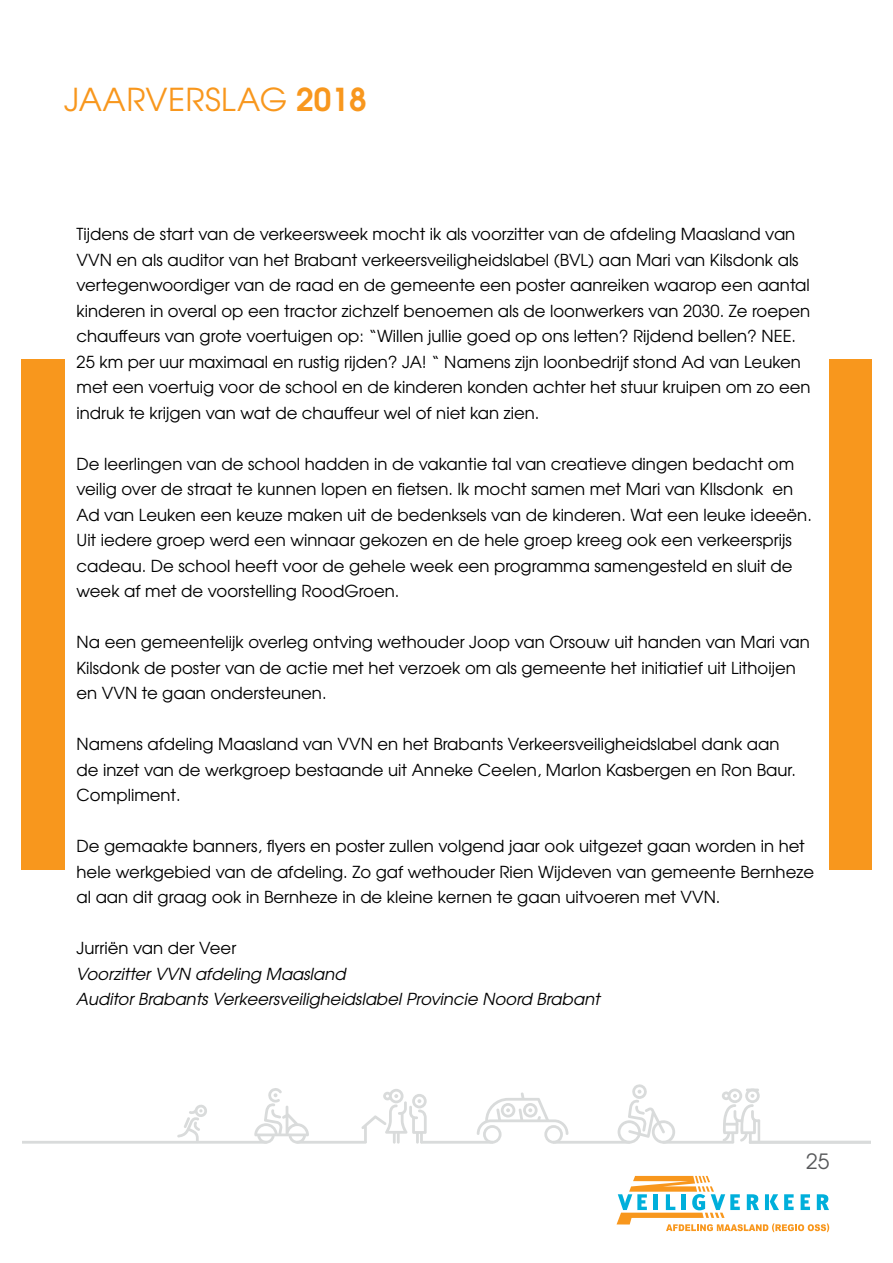
<style>
.page{position:relative;width:893px;height:1263px;background:#fff}
.page>*{position:absolute;margin:0;border:0;box-sizing:border-box;transform-origin:0 0}
.t1{font:31.5px "Te X Gyre Adventor";letter-spacing:.015em;color:#f8971d}
.t2{font:21px "Te X Gyre Adventor";color:#58595b}
.t3{font:16.5px/25.5px "Te X Gyre Adventor";color:#000}
.t4{font:italic 16.5px/25.5px "Te X Gyre Adventor";color:#000}
.s1{font-weight:700}
</style>
<div class="page">
<svg style="left:617px;top:1176px;width:212px;height:56px"></svg>
<hr style="left:0;top:1141px;width:267px;height:3px;background:#d9dbdb">
<svg style="left:177px;top:1084px;width:694px;height:60px"></svg>
<div style="left:0;top:1094px;width:21px;height:93px;background:#fff"></div>
<div style="left:21px;top:359px;width:851px;height:510px;background:#f8971d"></div>
<div style="left:66px;top:349px;width:763px;height:526px;background:#fff"></div>
<h1 class="t1" style="left:64px;top:74px;width:304px">JAARVERSLAG <span class="s1">2018</span></h1>
<p class="t3" style="left:77px;top:220px;width:735px">Tijdens de start van de verkeersweek mocht ik als voorzitter van de afdeling Maasland van VVN en als auditor van het Brabant verkeersveiligheidslabel (BVL) aan Mari van Kilsdonk als vertegenwoordiger van de raad en de gemeente een poster aanreiken waarop een aantal kinderen in overal op een tractor zichzelf benoemen als de loonwerkers van 2030. Ze roepen chauffeurs van grote voertuigen op: “Willen jullie goed op ons letten? Rijdend bellen? NEE.<br>25 km per uur maximaal en rustig rijden? JA! “ Namens zijn loonbedrijf stond Ad van Leuken met een voertuig voor de school en de kinderen konden achter het stuur kruipen om zo een indruk te krijgen van wat de chauffeur wel of niet kan zien.</p>
<p class="t3" style="left:77px;top:450px;width:737px">De leerlingen van de school hadden in de vakantie tal van creatieve dingen bedacht om veilig over de straat te kunnen lopen en fietsen. Ik mocht samen met Mari van KIlsdonk en Ad van Leuken een keuze maken uit de bedenksels van de kinderen. Wat een leuke ideeën.<br>Uit iedere groep werd een winnaar gekozen en de hele groep kreeg ook een verkeersprijs cadeau. De school heeft voor de gehele week een programma samengesteld en sluit de week af met de voorstelling RoodGroen.</p>
<p class="t3" style="left:77px;top:628px;width:735px">Na een gemeentelijk overleg ontving wethouder Joop van Orsouw uit handen van Mari van<br>Kilsdonk de poster van de actie met het verzoek om als gemeente het initiatief uit Lithoijen en VVN te gaan ondersteunen.</p>
<p class="t3" style="left:77px;top:730px;width:721px">Namens afdeling Maasland van VVN en het Brabants Verkeersveiligheidslabel dank aan de inzet van de werkgroep bestaande uit Anneke Ceelen, Marlon Kasbergen en Ron Baur.<br>Compliment.</p>
<p class="t3" style="left:77px;top:832px;width:739px">De gemaakte banners, flyers en poster zullen volgend jaar ook uitgezet gaan worden in het hele werkgebied van de afdeling. Zo gaf wethouder Rien Wijdeven van gemeente Bernheze al aan dit graag ook in Bernheze in de kleine kernen te gaan uitvoeren met VVN.</p>
<p class="t3" style="left:77px;top:934px;width:161px">Jurriën van der Veer</p>
<p class="t4" style="left:77px;top:960px;width:525px">Voorzitter VVN afdeling Maasland<br>Auditor Brabants Verkeersveiligheidslabel Provincie Noord Brabant</p>
<p class="t2" style="left:806px;top:1145px;width:25px">25</p>
</div>
